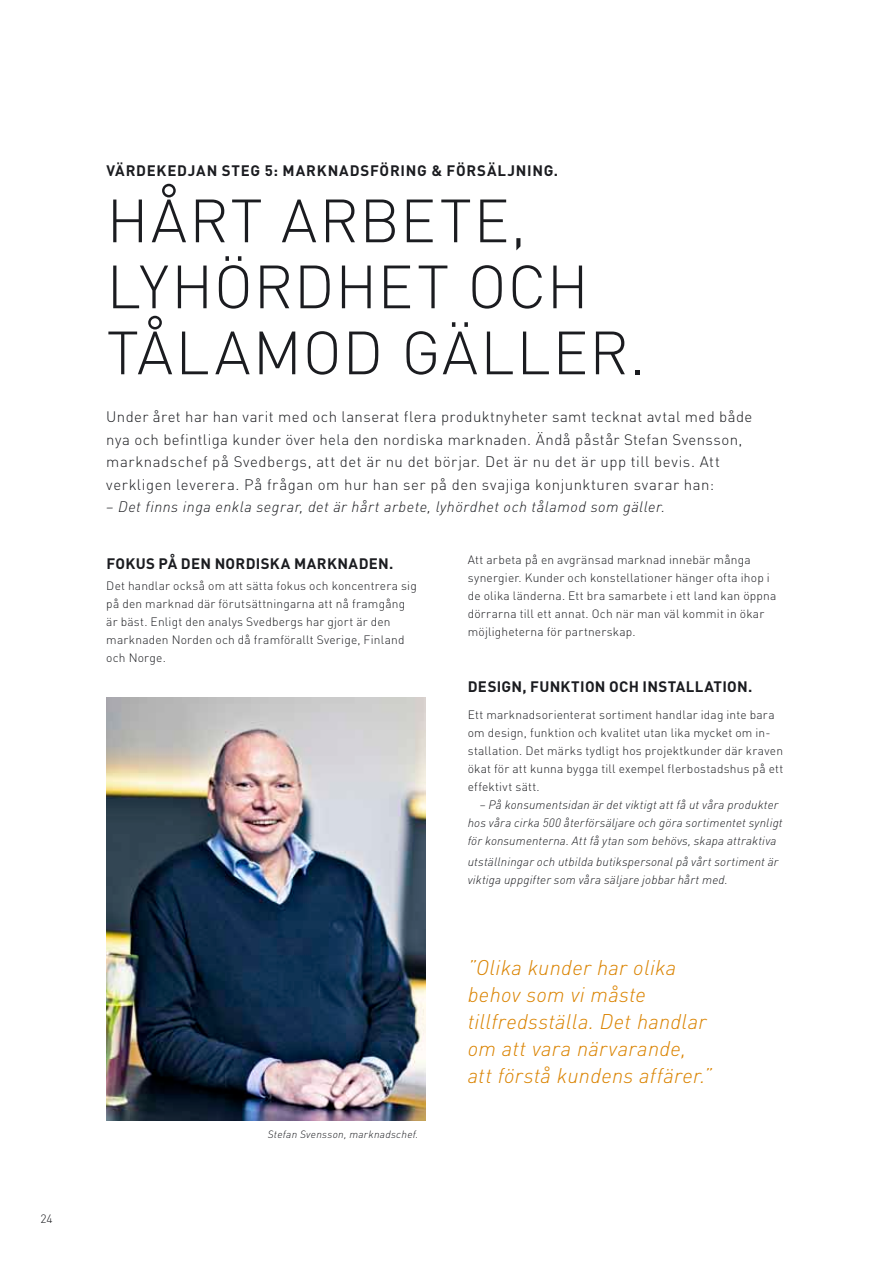
<style>
.page{position:relative;width:893px;height:1263px;background:#fff}
.page>*{position:absolute;margin:0;border:0;box-sizing:border-box;transform-origin:0 0}
.t1{font:300 60px/66px "DIN Pro";letter-spacing:.03em;color:#1b1c20}
.t2{font:italic 300 21px/27px "DIN Pro";letter-spacing:.015em;color:#da8300}
.t3{font:300 15px/22.5px "DIN Pro";letter-spacing:.03em;color:#1b1c20}
.t4{font:700 15px "DIN Pro";letter-spacing:.04em;color:#1b1c20}
.t5{font:italic 300 15px "DIN Pro";letter-spacing:.035em;color:#1b1c20}
.t6{font:700 15px "DIN Pro";letter-spacing:.02em;color:#1b1c20}
.t7{font:300 12px/18px "DIN Pro";letter-spacing:.015em;color:#1b1c20}
.t8{font:italic 300 12px/18px "DIN Pro";letter-spacing:.015em;color:#1b1c20}
.t9{font:italic 300 10.5px "DIN Pro";letter-spacing:.025em;color:#1b1c20}
</style>
<div class="page">
<img style="left:106px;top:697px;width:319px;height:424px">
<p class="t7" style="left:40px;top:1208px;width:14px">24</p>
<p class="t4" style="left:106px;top:158px;width:453px">VÄRDEKEDJAN STEG 5: MARKNADSFÖRING &amp; FÖRSÄLJNING.</p>
<h1 class="t1" style="left:107px;top:182px;width:39px">Hår</h1>
<h1 class="t1" style="left:107px;top:182px;width:540px;text-indent:124px">t arbete, lyhördhet och tålamod gäller.</h1>
<p class="t3" style="left:106px;top:404px;width:648px">U nder året har han varit med och lanserat flera produktnyheter samt tecknat avtal med både nya och befintliga kunder över hela den nordiska marknaden. Ändå påstår Stefan Svensson, marknadschef på Svedbergs, att det är nu det börjar. Det är nu det är upp till bevis. Att verkligen leverera. På frågan om hur han ser på den svajiga konjunkturen svarar han:</p>
<p class="t5" style="left:106px;top:495px;width:560px">– Det finns inga enkla segrar, det är hårt arbete, lyhördhet och tålamod som gäller.</p>
<p class="t4" style="left:106px;top:551px;width:288px">FOKUS PÅ DEN NORDISKA MARKNADEN.</p>
<p class="t7" style="left:106px;top:575px;width:312px">Det handlar också om att sätta fokus och koncentrera sig på den marknad där förutsättningarna att nå framgång är bäst. Enligt den analys Svedbergs har gjort är den marknaden Norden och då framförallt Sverige, Finland och Norge.</p>
<p class="t7" style="left:468px;top:550px;width:310px">Att arbeta på en avgränsad marknad innebär många synergier. Kunder och konstellationer hänger ofta ihop i de olika länderna. Ett bra samarbete i ett land kan öppna dörrarna till ett annat. Och när man väl kommit in ökar möjligheterna för partnerskap.</p>
<p class="t6" style="left:468px;top:674px;width:286px">DESIGN, FUNKTION OCH INSTALLATION.</p>
<p class="t7" style="left:468px;top:704px;width:317px">Ett marknadsorienterat sortiment handlar idag inte bara om design, funktion och kvalitet utan lika mycket om in&shy;stallation. Det märks tydligt hos projektkunder där kraven ökat för att kunna bygga till exempel flerbostadshus på ett effektivt sätt.</p>
<p class="t8" style="left:468px;top:795px;width:316px;text-indent:12px">– På konsumentsidan är det viktigt att få ut våra produkter hos våra cirka 500 återförsäljare och göra sortimentet synligt för konsumenterna. Att få ytan som behövs, skapa attraktiva</p>
<p class="t8" style="left:468px;top:851px;width:312px">utställningar och utbilda butikspersonal på vårt sortiment är viktiga uppgifter som våra säljare jobbar hårt med.</p>
<p class="t9" style="left:268px;top:1126px;width:152px">Stefan Svensson, marknadschef.</p>
<h2 class="t2" style="left:468px;top:952px;width:246px">”Olika kunder har olika behov som vi måste tillfredsställa. Det handlar om att vara närvarande, att förstå kundens affärer.”</h2>
</div>
